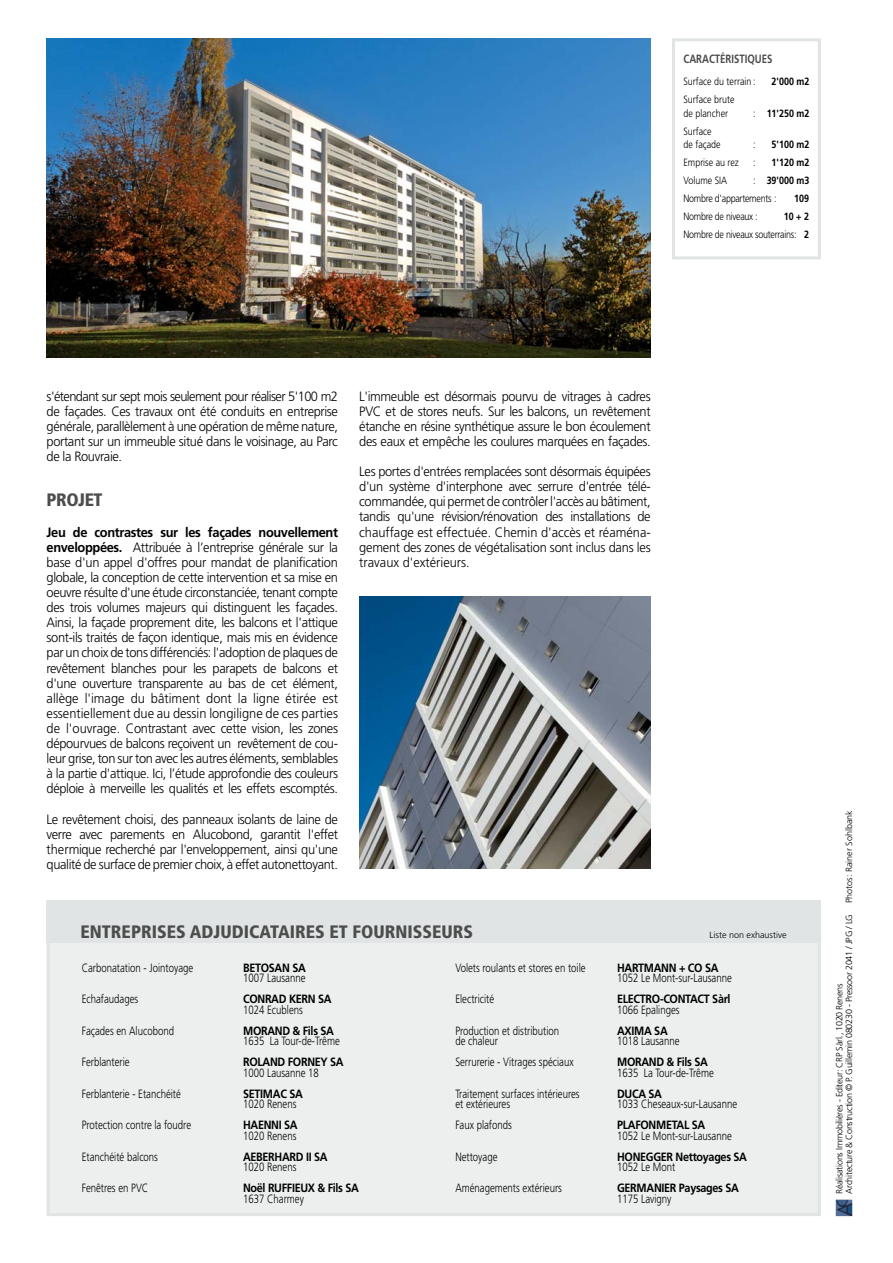
<style>
.page{position:relative;width:893px;height:1263px;background:#fff}
.page>*{position:absolute;margin:0;border:0;box-sizing:border-box;transform-origin:0 0}
.t1{font:900 condensed 18px "Frutiger";color:#4d4d4d}
.t2{font:300 13.5px/15.1px "Frutiger";letter-spacing:-.03em;color:#000;text-align:justify;scale:.95 1}
.t3{font:300 12px/10.5px "Frutiger";color:#000;scale:.8 1}
.t4{font:700 12px "Frutiger";letter-spacing:-.03em;color:#000;scale:.9 1}
.t5{font:700 12px "Frutiger";color:#4d4d4d;scale:.8 1}
.t6{font:300 10.5px/18px "Frutiger";letter-spacing:-.03em;color:#000;scale:.85 1}
.t7{font:300 10.5px/13.5px "Frutiger";color:#000;scale:.85 1}
.t8{font:700 10.5px "Frutiger";color:#000;scale:.85 1}
.t9{font:300 9px/9.8px "Frutiger";letter-spacing:-.03em;color:#000}
.t10{font:300 9px "Frutiger";color:#000}
.s1{font-weight:300}
.s2{font-weight:700}
</style>
<div class="page">
<img style="left:835px;top:1200px;width:17px;height:16px">
<div style="left:672px;top:38px;width:148px;height:221px;border:3px solid #e0e4e4"></div>
<img style="left:359px;top:597px;width:291px;height:272px">
<img style="left:47px;top:38px;width:603px;height:319px">
<div style="left:48px;top:902px;width:771px;height:313px;background:#edefef"></div>
<div style="left:47px;top:900px;width:773px;height:316px;border:3px solid #e0e4e4"></div>
<div style="left:47px;top:900px;width:773px;height:43px;background:#e0e4e4"></div>
<p class="t5" style="left:683px;top:54px;width:113px">CARACTÉRISTIQUES</p>
<p class="t7" style="left:683px;top:76px;width:86px">Surface du terrain :</p>
<p class="t8" style="left:771px;top:77px;width:46px">2'000 m2</p>
<p class="t7" style="left:683px;top:94px;width:62px">Surface brute de plancher</p>
<p class="t8" style="left:753px;top:109px;width:68px"><span class="s1">:</span> 11'250 m2</p>
<p class="t7" style="left:683px;top:125px;width:45px">Surface de façade</p>
<p class="t7" style="left:753px;top:139px;width:4px">:</p>
<p class="t8" style="left:771px;top:140px;width:46px">5'100 m2</p>
<p class="t7" style="left:683px;top:157px;width:67px">Emprise au rez</p>
<p class="t7" style="left:753px;top:157px;width:4px">:</p>
<p class="t8" style="left:771px;top:158px;width:46px">1'120 m2</p>
<p class="t7" style="left:683px;top:175px;width:53px">Volume SIA</p>
<p class="t6" style="left:683px;top:172px;width:150px;text-indent:70px">: <span class="s2">39'000 m3<br></span>Nombre d'appartements :</p>
<p class="t8" style="left:794px;top:194px;width:19px">109</p>
<p class="t6" style="left:683px;top:208px;width:89px">Nombre de niveaux :</p>
<p class="t6" style="left:683px;top:208px;width:149px;text-align:right"><span class="s2">10 + 2<br></span>Nombre de niveaux souterrains: <span class="s2">2</span></p>
<p class="t2" style="left:47px;top:389px;width:308px">s'étendant sur sept mois seulement pour réaliser 5'100 m2 de façades. Ces travaux ont été conduits en entreprise générale, parallèlement à une opération de même nature, portant sur un immeuble situé dans le voisinage, au Parc de la Rouvraie.</p>
<h1 class="t1" style="left:47px;top:493px;width:58px">PROJET</h1>
<p class="t2" style="left:47px;top:525px;width:308px"><span class="s2">Jeu de contrastes sur les façades nouvellement enveloppées.</span> Attribuée à l’entreprise générale sur la base d'un appel d'offres pour mandat de planification globale, la conception de cette intervention et sa mise en oeuvre résulte d'une étude circonstanciée, tenant compte des trois volumes majeurs qui distinguent les façades.<br>Ainsi, la façade proprement dite, les balcons et l'attique sont-ils traités de façon identique, mais mis en évidence par un choix de tons différenciés: l'adoption de plaques de revêtement blanches pour les parapets de balcons et d'une ouverture transparente au bas de cet élément, allège l'image du bâtiment dont la ligne étirée est essentiellement due au dessin longiligne de ces parties de l'ouvrage. Contrastant avec cette vision, les zones dépourvues de balcons reçoivent un revêtement de cou&shy;leur grise, ton sur ton avec les autres éléments, semblables à la partie d'attique. Ici, l’étude approfondie des couleurs déploie à merveille les qualités et les effets escomptés.</p>
<p class="t2" style="left:47px;top:812px;width:308px">Le revêtement choisi, des panneaux isolants de laine de verre avec parements en Alucobond, garantit l'effet thermique recherché par l'enveloppement, ainsi qu'une qualité de surface de premier choix, à effet autonettoyant.</p>
<p class="t2" style="left:359px;top:389px;width:308px">L'immeuble est désormais pourvu de vitrages à cadres PVC et de stores neufs. Sur les balcons, un revêtement étanche en résine synthétique assure le bon écoulement des eaux et empêche les coulures marquées en façades.</p>
<p class="t2" style="left:359px;top:465px;width:308px">Les portes d'entrées remplacées sont désormais équipées d'un système d'interphone avec serrure d'entrée télé&shy;commandée, qui permet de contrôler l'accès au bâtiment, tandis qu'une révision/rénovation des installations de chauffage est effectuée. Chemin d'accès et réaména&shy;gement des zones de végétalisation sont inclus dans les travaux d'extérieurs.</p>
<h1 class="t1" style="left:81px;top:925px;width:394px">ENTREPRISES ADJUDICATAIRES ET FOURNISSEURS</h1>
<p class="t10" style="left:709px;top:932px;width:78px">Liste non exhaustive</p>
<p class="t3" style="left:82px;top:963px;width:141px">Carbonatation - Jointoyage</p>
<p class="t3" style="left:82px;top:995px;width:72px">Echafaudages</p>
<p class="t3" style="left:82px;top:1026px;width:117px">Façades en Alucobond</p>
<p class="t3" style="left:82px;top:1058px;width:61px">Ferblanterie</p>
<p class="t3" style="left:82px;top:1089px;width:125px">Ferblanterie - Etanchéité</p>
<p class="t3" style="left:82px;top:1121px;width:138px">Protection contre la foudre</p>
<p class="t3" style="left:82px;top:1152px;width:97px">Etanchéité balcons</p>
<p class="t3" style="left:82px;top:1184px;width:85px">Fenêtres en PVC</p>
<p class="t3" style="left:455px;top:963px;width:164px">Volets roulants et stores en toile</p>
<p class="t3" style="left:455px;top:995px;width:50px">Electricité</p>
<p class="t3" style="left:455px;top:1026px;width:131px">Production et distribution de chaleur</p>
<p class="t3" style="left:455px;top:1058px;width:149px">Serrurerie - Vitrages spéciaux</p>
<p class="t3" style="left:455px;top:1089px;width:157px">Traitement surfaces intérieures et extérieures</p>
<p class="t3" style="left:455px;top:1121px;width:72px">Faux plafonds</p>
<p class="t3" style="left:455px;top:1152px;width:54px">Nettoyage</p>
<p class="t3" style="left:455px;top:1184px;width:135px">Aménagements extérieurs</p>
<p class="t4" style="left:243px;top:963px;width:71px">BETOSAN SA</p>
<p class="t3" style="left:243px;top:974px;width:80px">1007 Lausanne</p>
<p class="t4" style="left:243px;top:994px;width:100px">CONRAD KERN SA</p>
<p class="t3" style="left:243px;top:1005px;width:76px">1024 Ecublens</p>
<p class="t4" style="left:243px;top:1026px;width:102px">MORAND &amp; Fils SA</p>
<p class="t3" style="left:243px;top:1037px;width:122px">1635 La Tour-de-Trême</p>
<p class="t4" style="left:243px;top:1057px;width:113px">ROLAND FORNEY SA</p>
<p class="t3" style="left:243px;top:1068px;width:96px">1000 Lausanne 18</p>
<p class="t4" style="left:243px;top:1089px;width:68px">SETIMAC SA</p>
<p class="t3" style="left:243px;top:1100px;width:68px">1020 Renens</p>
<p class="t4" style="left:243px;top:1120px;width:62px">HAENNI SA</p>
<p class="t3" style="left:243px;top:1131px;width:68px">1020 Renens</p>
<p class="t4" style="left:243px;top:1152px;width:95px">AEBERHARD II SA</p>
<p class="t3" style="left:243px;top:1163px;width:68px">1020 Renens</p>
<p class="t4" style="left:243px;top:1183px;width:130px">Noël RUFFIEUX &amp; Fils SA</p>
<p class="t3" style="left:243px;top:1194px;width:78px">1637 Charmey</p>
<p class="t4" style="left:617px;top:963px;width:114px">HARTMANN + CO SA</p>
<p class="t3" style="left:617px;top:974px;width:145px">1052 Le Mont-sur-Lausanne</p>
<p class="t4" style="left:617px;top:994px;width:128px">ELECTRO-CONTACT Sàrl</p>
<p class="t3" style="left:617px;top:1005px;width:80px">1066 Epalinges</p>
<p class="t4" style="left:617px;top:1026px;width:58px">AXIMA SA</p>
<p class="t3" style="left:617px;top:1037px;width:80px">1018 Lausanne</p>
<p class="t4" style="left:617px;top:1057px;width:102px">MORAND &amp; Fils SA</p>
<p class="t3" style="left:617px;top:1068px;width:122px">1635 La Tour-de-Trême</p>
<p class="t4" style="left:617px;top:1089px;width:51px">DUCA SA</p>
<p class="t3" style="left:617px;top:1100px;width:152px">1033 Cheseaux-sur-Lausanne</p>
<p class="t4" style="left:617px;top:1120px;width:100px">PLAFONMETAL SA</p>
<p class="t3" style="left:617px;top:1131px;width:145px">1052 Le Mont-sur-Lausanne</p>
<p class="t4" style="left:617px;top:1152px;width:146px">HONEGGER Nettoyages SA</p>
<p class="t3" style="left:617px;top:1163px;width:74px">1052 Le Mont</p>
<p class="t4" style="left:617px;top:1183px;width:137px">GERMANIER Paysages SA</p>
<p class="t3" style="left:617px;top:1194px;width:70px">1175 Lavigny</p>
<p class="t9" style="left:835px;top:1194px;width:385px;rotate:-90deg">Réalisations Immobilières - Editeur: CRP Sàrl., 1020 Renens<br>Architecture &amp; Construction © P. Guillemin 080230 - Pressoor 2041 / JPG / LG Photos: Rainer Sohlbank</p>
</div>
